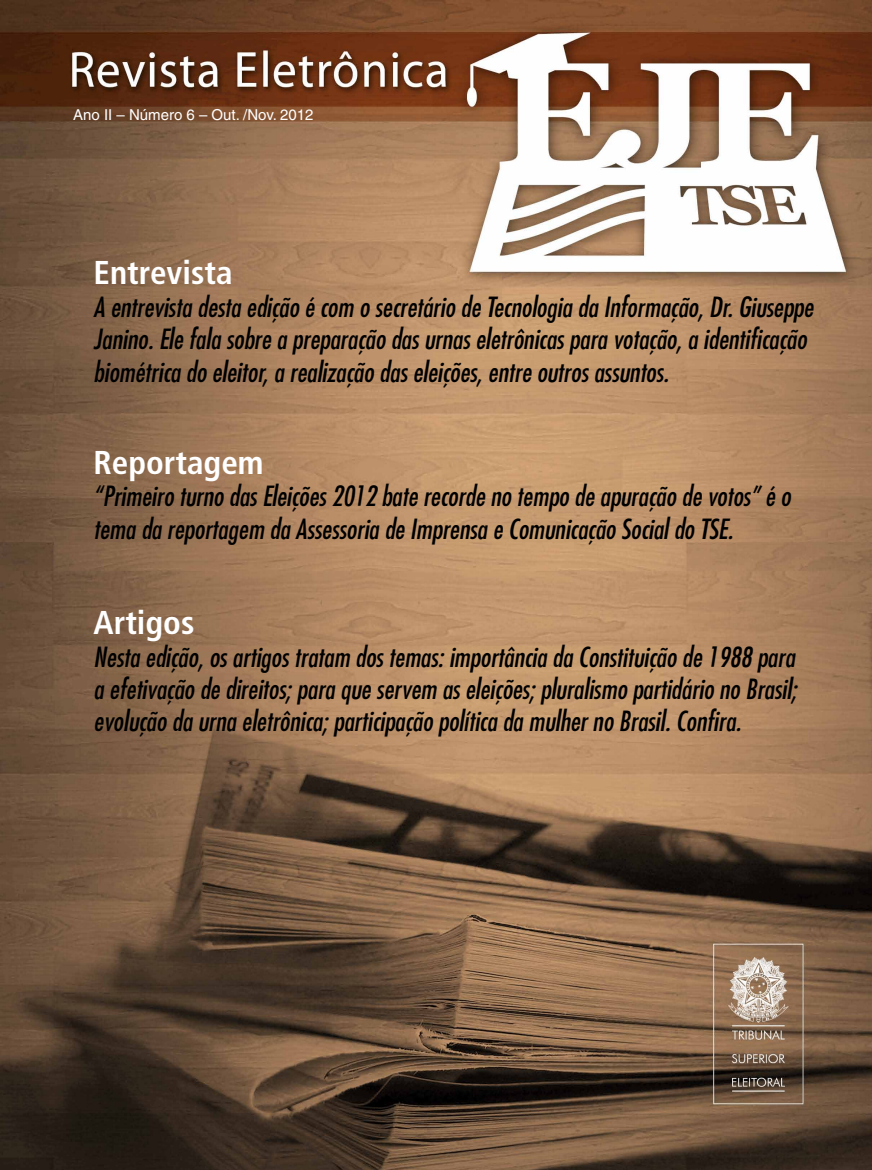
<style>
.page{position:relative;width:872px;height:1170px;background:#fff}
.page>*{position:absolute;margin:0;border:0;box-sizing:border-box;transform-origin:0 0}
.t1{font:700 condensed 33px "Frutiger LT Std";color:#fff}
.t2{font:italic condensed 27px/32.4px "Futura";color:#000}
.t3{font:15px "Helvetica";color:#fff}
</style>
<div class="page">
<img style="left:0;top:0;width:872px;height:1169px">
<p class="t3" style="left:73px;top:106px;width:242px">Ano II – Número 6 – Out. /Nov. 2012</p>
<p class="t1" style="left:94px;top:253px;width:141px">Entrevista</p>
<p class="t2" style="left:94px;top:290px;width:721px">A entrevista desta edição é com o secretário de Tecnologia da Informação, Dr. Giuseppe<br>Janino. Ele fala sobre a preparação das urnas eletrônicas para votação, a identificação biométrica do eleitor, a realização das eleições, entre outros assuntos.</p>
<p class="t1" style="left:94px;top:442px;width:171px">Reportagem</p>
<p class="t2" style="left:94px;top:479px;width:698px">“Primeiro turno das Eleições 2012 bate recorde no tempo de apuração de votos” é o tema da reportagem da Assessoria de Imprensa e Comunicação Social do TSE.</p>
<p class="t1" style="left:94px;top:603px;width:102px">Artigos</p>
<p class="t2" style="left:94px;top:639px;width:705px;text-align:justify">Nesta edição, os artigos tratam dos temas: importância da Constituição de 1988 para a efetivação de direitos; para que servem as eleições; pluralismo partidário no Brasil; evolução da urna eletrônica; participação política da mulher no Brasil. Confira.</p>
</div>
